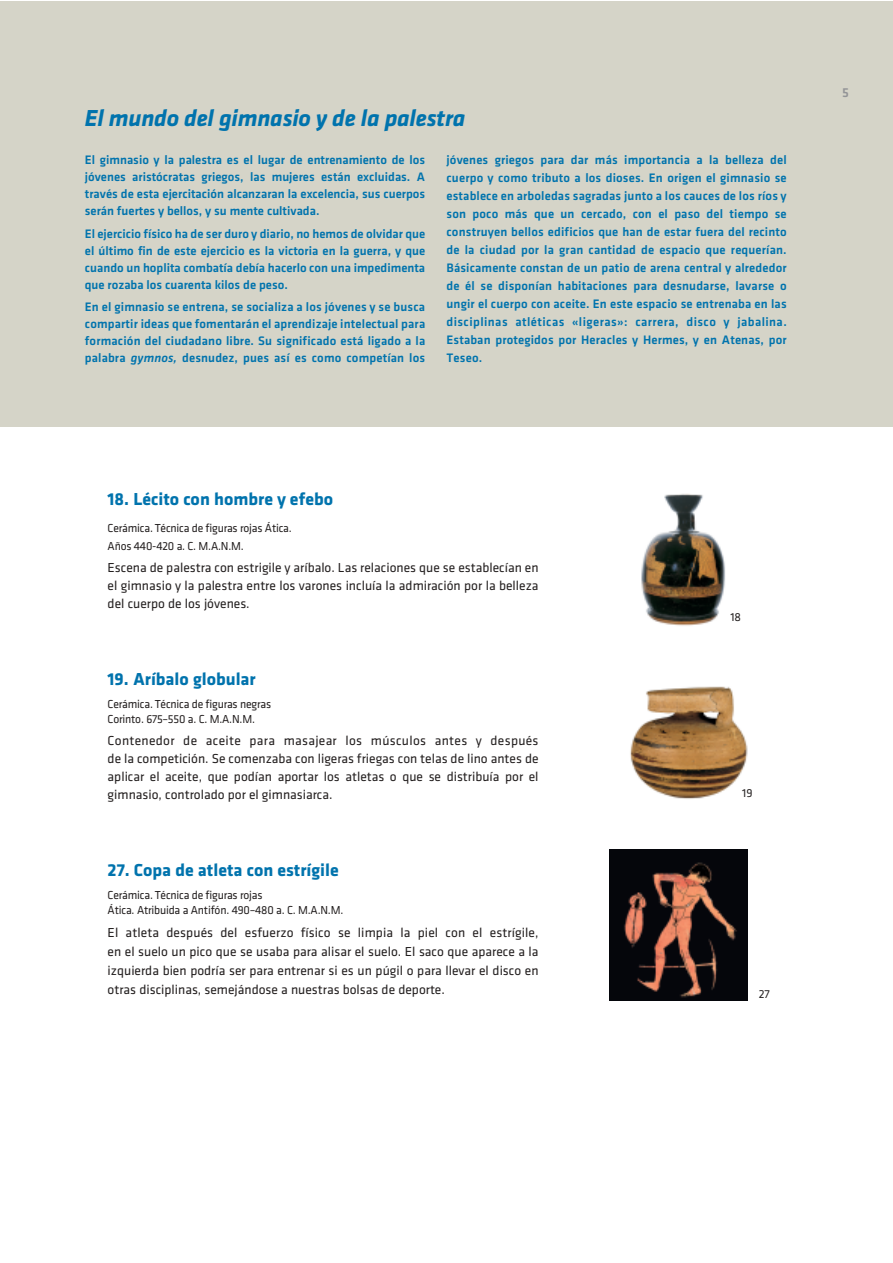
<style>
.page{position:relative;width:893px;height:1263px;background:#fff}
.page>*{position:absolute;margin:0;border:0;box-sizing:border-box;transform-origin:0 0}
.t1{font:italic 700 24px "Klavika CH";letter-spacing:-.01em;color:#0073ad}
.t2{font:700 18px "Klavika CH";color:#0073ad}
.t3{font:13.5px/18px "Klavika CH";color:#231f1f;text-align:justify}
.t4{font:500 13.5px "Klavika CH";color:#939497}
.t5{font:500 12.75px/18px "Klavika CH";letter-spacing:.005em;color:#0073ad;text-align:justify}
.t6{font:12px/15px "Klavika CH";letter-spacing:-.015em;color:#231f1f}
.s1{font-style:italic}
</style>
<div class="page">
<div style="left:0;top:2px;width:892px;height:425px;background:#d5d4c8"></div>
<img style="left:630px;top:686px;width:118px;height:113px">
<img style="left:609px;top:850px;width:138px;height:151px">
<img style="left:641px;top:493px;width:85px;height:133px">
<h1 class="t1" style="left:85px;top:109px;width:382px">El mundo del gimnasio y de la palestra</h1>
<p class="t5" style="left:85px;top:153px;width:342px;line-height:17px">El gimnasio y la palestra es el lugar de entrenamiento de los jóvenes aristócratas griegos, las mujeres están excluidas. A través de esta ejercitación alcanzaran la excelencia, sus cuerpos serán fuertes y bellos, y su mente cultivada.</p>
<p class="t5" style="left:85px;top:226px;width:342px;line-height:17px">El ejercicio físico ha de ser duro y diario, no hemos de olvidar que el último fin de este ejercicio es la victoria en la guerra, y que cuando un hoplita combatía debía hacerlo con una impedimenta que rozaba los cuarenta kilos de peso.</p>
<p class="t5" style="left:85px;top:300px;width:342px;line-height:17px">En el gimnasio se entrena, se socializa a los jóvenes y se busca compartir ideas que fomentarán el aprendizaje intelectual para formación del ciudadano libre. Su significado está ligado a la palabra <span class="s1">gymnos,</span> desnudez, pues así es como competían los</p>
<p class="t5" style="left:446px;top:152px;width:342px">jóvenes griegos para dar más importancia a la belleza del cuerpo y como tributo a los dioses. En origen el gimnasio se establece en arboledas sagradas junto a los cauces de los ríos y son poco más que un cercado, con el paso del tiempo se construyen bellos edificios que han de estar fuera del recinto de la ciudad por la gran cantidad de espacio que requerían.<br>Básicamente constan de un patio de arena central y alrededor de él se disponían habitaciones para desnudarse, lavarse o ungir el cuerpo con aceite. En este espacio se entrenaba en las disciplinas atléticas «ligeras»: carrera, disco y jabalina.<br>Estaban protegidos por Heracles y Hermes, y en Atenas, por Teseo.</p>
<h2 class="t2" style="left:108px;top:493px;width:227px">18. Lécito con hombre y efebo</h2>
<p class="t6" style="left:108px;top:520px;width:186px;line-height:18px">Cerámica. Técnica de figuras rojas Ática.<br>Años 440-420 a. C. M.A.N.M.</p>
<p class="t3" style="left:108px;top:560px;width:432px">Escena de palestra con estrigile y aríbalo. Las relaciones que se establecían en el gimnasio y la palestra entre los varones incluía la admiración por la belleza del cuerpo de los jóvenes.</p>
<h2 class="t2" style="left:108px;top:672px;width:150px">19. Aríbalo globular</h2>
<p class="t6" style="left:108px;top:698px;width:165px">Cerámica. Técnica de figuras negras<br>Corinto. 675–550 a. C. M.A.N.M.</p>
<p class="t3" style="left:108px;top:733px;width:432px">Contenedor de aceite para masajear los músculos antes y después de la competición. Se comenzaba con ligeras friegas con telas de lino antes de aplicar el aceite, que podían aportar los atletas o que se distribuía por el gimnasio, controlado por el gimnasiarca.</p>
<h2 class="t2" style="left:108px;top:863px;width:233px">27. Copa de atleta con estrígile</h2>
<p class="t6" style="left:108px;top:889px;width:237px">Cerámica. Técnica de figuras rojas<br>Ática. Atribuida a Antifón. 490–480 a. C. M.A.N.M.</p>
<p class="t3" style="left:108px;top:925px;width:432px;line-height:18.8px">El atleta después del esfuerzo físico se limpia la piel con el estrígile, en el suelo un pico que se usaba para alisar el suelo. El saco que aparece a la izquierda bien podría ser para entrenar si es un púgil o para llevar el disco en otras disciplinas, semejándose a nuestras bolsas de deporte.</p>
<p class="t6" style="left:730px;top:610px;width:12px">18</p>
<p class="t6" style="left:742px;top:787px;width:12px">19</p>
<p class="t6" style="left:758px;top:988px;width:13px">27</p>
<p class="t4" style="left:842px;top:87px;width:8px">5</p>
</div>
